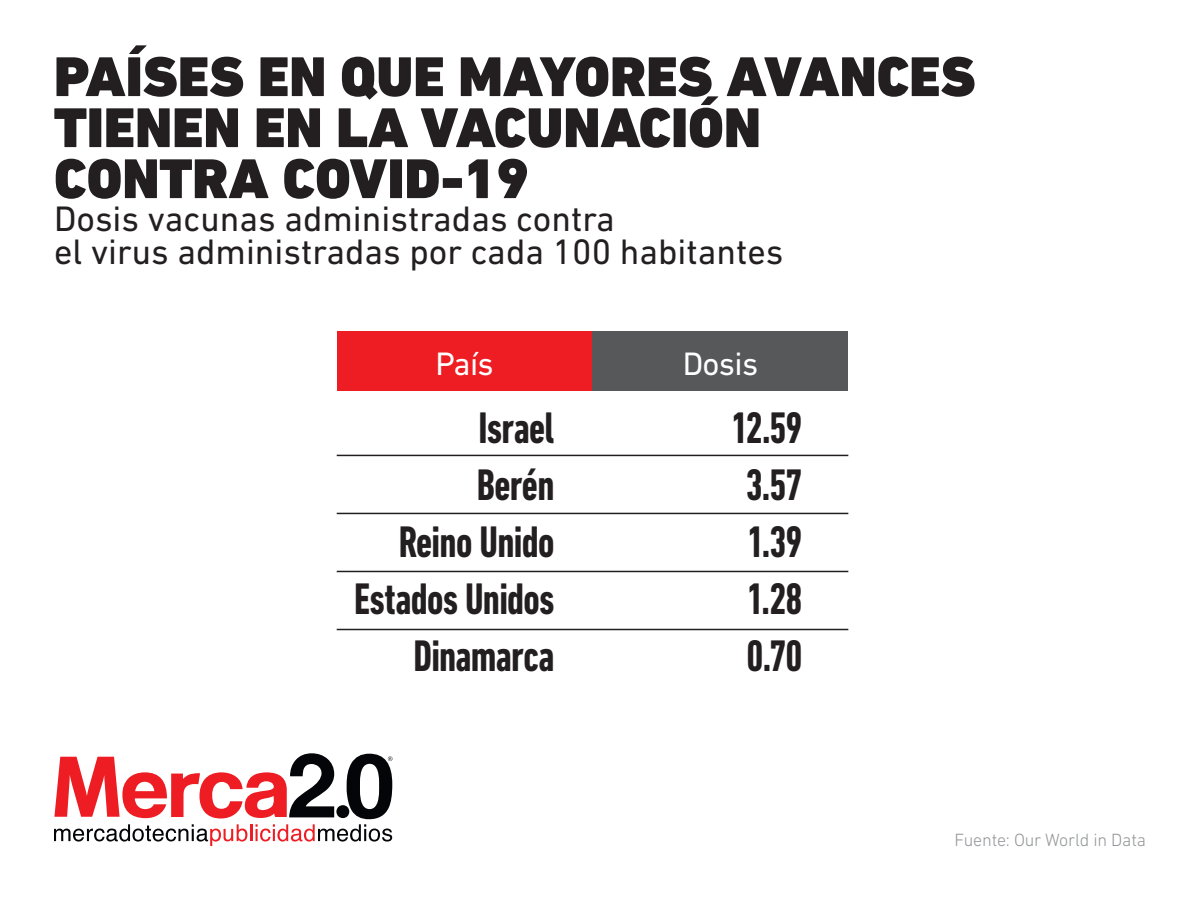
<style>
.page{position:relative;width:1200px;height:900px;background:#fff}
.page>*{position:absolute;margin:0;border:0;box-sizing:border-box;transform-origin:0 0}
.t1{font:900 57px/51px "DIN Next LT Pro";color:#231f20}
.t2{font:700 condensed 45px/57px "DIN Next LT Pro";letter-spacing:-.02em;color:#231f20;text-align:right;scale:.91 1}
.t3{font:36px/33px "DIN Next LT Pro";color:#231f20}
.t4{font:33px "DIN Next LT Pro";letter-spacing:-.02em;color:#fff}
.t5{font:300 18px "DIN Next LT Pro";letter-spacing:-.01em;color:#939598}
</style>
<div class="page">
<svg style="left:54px;top:753px;width:338px;height:93px"></svg>
<div style="left:337px;top:332px;width:256px;height:59px;background:#ee1d23"></div>
<div style="left:593px;top:332px;width:255px;height:59px;background:#57585a"></div>
<hr style="left:337px;top:455px;width:511px;height:1px;background:#231f20">
<hr style="left:337px;top:513px;width:511px;height:1px;background:#231f20">
<hr style="left:337px;top:571px;width:511px;height:1px;background:#231f20">
<hr style="left:337px;top:629px;width:511px;height:1px;background:#231f20">
<h1 class="t1" style="left:54px;top:51px;width:923px">PAÍSES EN QUE MAYORES AVANCES<br>TIENEN EN LA VACUNACIÓN<br>CONTRA COVID-19</h1>
<p class="t3" style="left:54px;top:202px;width:731px">Dosis vacunas administradas contra<br>el virus administradas por cada 100 habitantes</p>
<p class="t4" style="left:435px;top:345px;width:60px">País</p>
<p class="t4" style="left:683px;top:345px;width:77px">Dosis</p>
<p class="t2" style="left:354px;top:400px;width:222px">Israel<br>Berén<br>Reino Unido<br>Estados Unidos<br>Dinamarca</p>
<p class="t2" style="left:731px;top:400px;width:80px;text-align:center">12.59<br>3.57<br>1.39<br>1.28<br>0.70</p>
<p class="t5" style="left:955px;top:830px;width:193px">Fuente: Our World in Data</p>
</div>
